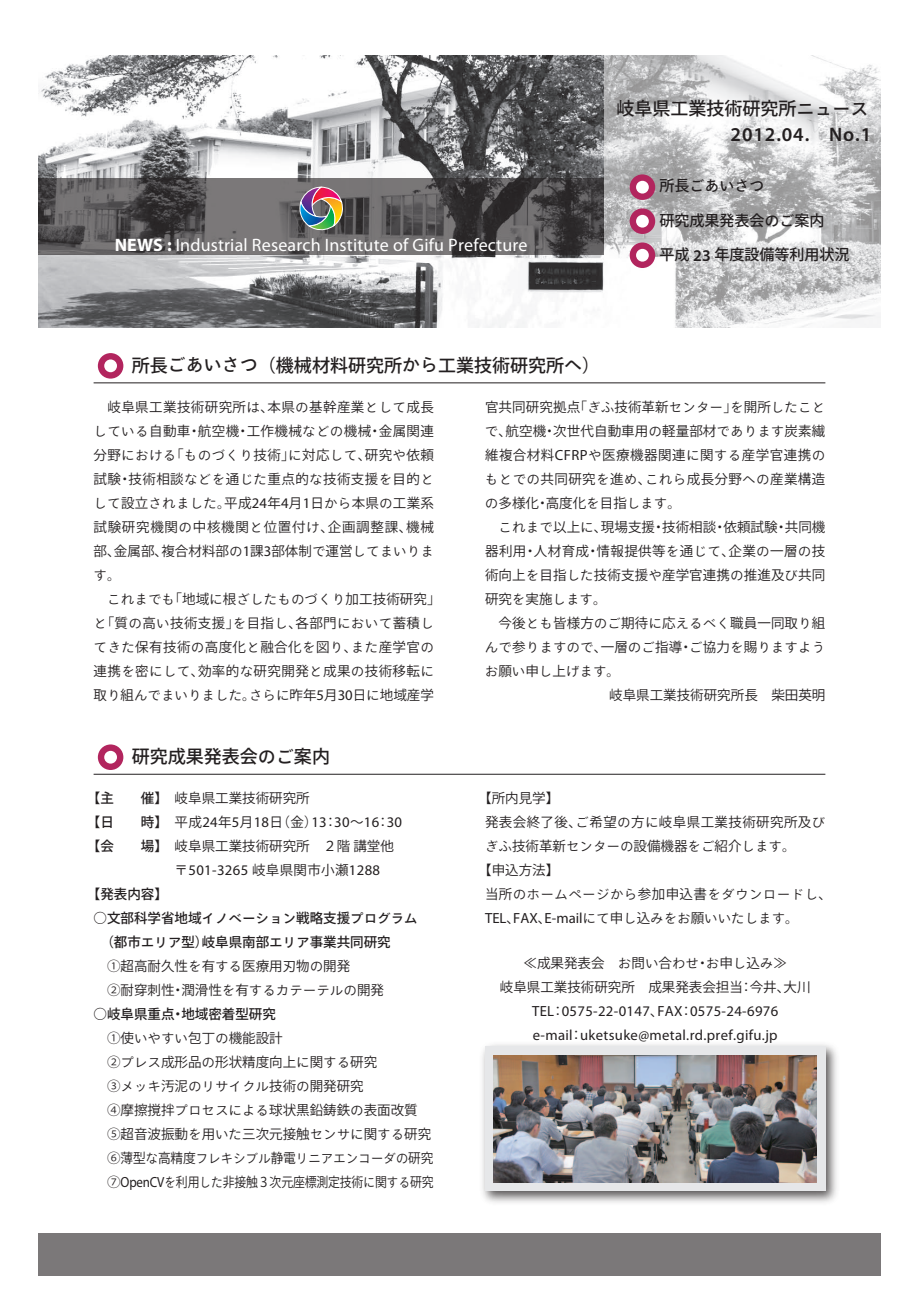
<style>
.page{position:relative;width:919px;height:1289px;background:#fff}
.page>*{position:absolute;margin:0;border:0;box-sizing:border-box;transform-origin:0 0}
.t1{font:600 19.65px "Myriad Pro";letter-spacing:.045em;color:#231f20}
.t2{font:500 18px "Koz Go Pr 6 N";color:#231f20}
.t3{font:18px "Myriad Pro";letter-spacing:.01em;color:#fff}
.t4{font:500 15px "Koz Go Pr 6 N";color:#231f20}
.t5{font:14.7px/24px "Myriad Pro";letter-spacing:.025em;color:#231f20}
.t6{font:14.7px "Myriad Pro";color:#231f20}
.t7{font:500 14.4px "Ryo Gothic Plus N";letter-spacing:.04em;color:#231f20}
.t8{font:13.5px/24px "Koz Go Pr 6 N";letter-spacing:.01em;color:#231f20;text-align:justify}
.t9{font:500 13.5px "Koz Go Pr 6 N";color:#231f20}
.t10{font:13.5px/24px "Koz Go Pr 6 N";letter-spacing:.03em;color:#231f20}
.t11{font:13.5px "Koz Go Pr 6 N";letter-spacing:-.015em;color:#231f20}
.t12{font:12.9px/24px "Ryo Gothic Plus N";letter-spacing:.04em;color:#231f20}
.t13{font:12.9px "Ryo Gothic Plus N";letter-spacing:.04em;color:#231f20;scale:.94 1}
.t14{font:12.9px "Ryo Gothic Plus N";letter-spacing:.07em;color:#231f20}
.s1{font-weight:700}
.s2{font-family:"Ryo Gothic Plus N";font-size:17.25px}
.s3{font-family:"Koz Go Pr 6 N";font-size:15px}
.s4{font-family:"Ryo Gothic Plus N";font-size:14.4px}
.s5{font-family:"Myriad Pro";font-weight:600;font-size:16.35px}
.s6{font-family:"Ryo Gothic Plus N";font-size:12.9px}
.s7{font-family:"Myriad Pro";font-size:14.7px}
.s8{font-family:"Koz Go Pr 6 N";font-size:13.5px}
.s9{font-weight:500}
.s10{font-family:"Koz Go Pr 6 N";font-weight:500;font-size:13.5px}
</style>
<div class="page">
<img style="left:38px;top:55px;width:566px;height:272px">
<svg style="left:604px;top:55px;width:276px;height:272px"></svg>
<svg style="left:629px;top:174px;width:26px;height:26px"></svg>
<div style="left:636px;top:181px;width:12px;height:12px;background:#fff;border-radius:50%"></div>
<svg style="left:629px;top:208px;width:26px;height:26px"></svg>
<div style="left:636px;top:215px;width:12px;height:12px;background:#fff;border-radius:50%"></div>
<svg style="left:629px;top:242px;width:26px;height:26px"></svg>
<div style="left:636px;top:249px;width:12px;height:12px;background:#fff;border-radius:50%"></div>
<svg style="left:38px;top:179px;width:566px;height:76px;background:#5a5859"></svg>
<svg style="left:299px;top:186px;width:45px;height:46px;background:#867b78"></svg>
<hr style="left:94px;top:382px;width:731px;height:1px;background:#231f20">
<div style="left:98px;top:353px;width:25px;height:25px;background:#b2255e;border-radius:50%"></div>
<div style="left:104px;top:359px;width:13px;height:13px;background:#fff;border-radius:50%"></div>
<hr style="left:94px;top:773px;width:731px;height:1px;background:#231f20">
<div style="left:98px;top:744px;width:25px;height:26px;background:#b2255e;border-radius:50%"></div>
<div style="left:104px;top:750px;width:13px;height:13px;background:#fff;border-radius:50%"></div>
<div style="left:38px;top:1233px;width:842px;height:43px;background:#7b7879"></div>
<img style="left:482px;top:1044px;width:355px;height:159px">
<div style="left:485px;top:1046px;width:340px;height:145px;background:#e6e7e9"></div>
<img style="left:493px;top:1055px;width:323px;height:127px">
<h2 class="t3" style="left:115px;top:234px;width:414px"><span class="s1">NEWS :</span> Industrial Research Institute of Gifu Prefecture</h2>
<h2 class="t2" style="left:616px;top:98px;width:253px">岐阜県工業技術研究所<span class="s2">ニュース</span></h2>
<h1 class="t1" style="left:730px;top:121px;width:142px">2012.04. No.1</h1>
<p class="t7" style="left:659px;top:177px;width:106px"><span class="s3">所長</span>ごあいさつ</p>
<p class="t4" style="left:659px;top:212px;width:166px">研究成果発表会<span class="s4">のご</span>案内</p>
<p class="t4" style="left:659px;top:246px;width:192px">平成 <span class="s5">23</span> 年度設備等利用状況</p>
<h2 class="t2" style="left:132px;top:355px;width:470px">所長<span class="s2">ごあいさつ</span>（機械材料研究所<span class="s2">から</span>工業技術研究所<span class="s2">へ</span>）</h2>
<p class="t8" style="left:94px;top:395px;width:342px;text-indent:14px">岐阜県工業技術研究所<span class="s6">は</span>、本県<span class="s6">の</span>基幹産業<span class="s6">として</span>成長<span class="s6">している</span>自動車・航空機・工作機械<span class="s6">などの</span>機械・金属関連分野<span class="s6">における</span>「<span class="s6">ものづくり</span>技術」<span class="s6">に</span>対応<span class="s6">して</span>、研究<span class="s6">や</span>依頼試験・技術相談<span class="s6">などを</span>通<span class="s6">じた</span>重点的<span class="s6">な</span>技術支援<span class="s6">を</span>目的<span class="s6">として</span>設立<span class="s6">されました</span>。平成<span class="s7">24</span>年<span class="s7">4</span>月<span class="s7">1</span>日<span class="s6">から</span>本県<span class="s6">の</span>工業系試験研究機関<span class="s6">の</span>中核機関<span class="s6">と</span>位置付<span class="s6">け</span>、企画調整課、機械部、金属部、複合材料部<span class="s6">の</span><span class="s7">1</span>課<span class="s7">3</span>部体制<span class="s6">で</span>運営<span class="s6">してまいりま</span></p>
<p class="t12" style="left:107px;top:563px;width:335px;text-indent:-14px">す<span class="s8">。<br></span>これまでも<span class="s8">「地域</span>に<span class="s8">根</span>ざしたものづくり<span class="s8">加工技術研究」</span></p>
<p class="t8" style="left:94px;top:611px;width:341px"><span class="s6">と</span>「質<span class="s6">の</span>高<span class="s6">い</span>技術支援」<span class="s6">を</span>目指<span class="s6">し</span>、各部門<span class="s6">において</span>蓄積<span class="s6">してきた</span>保有技術<span class="s6">の</span>高度化<span class="s6">と</span>融合化<span class="s6">を</span>図<span class="s6">り</span>、<span class="s6">また</span>産学官<span class="s6">の</span>連携<span class="s6">を</span>密<span class="s6">にして</span>、効率的<span class="s6">な</span>研究開発<span class="s6">と</span>成果<span class="s6">の</span>技術移転<span class="s6">に</span></p>
<p class="t12" style="left:94px;top:683px;width:342px"><span class="s8">取</span>り<span class="s8">組</span>んでまいりました<span class="s8">。</span>さらに<span class="s8">昨年</span><span class="s7">5</span><span class="s8">月</span><span class="s7">30</span><span class="s8">日</span>に<span class="s8">地域産学</span></p>
<h2 class="t2" style="left:132px;top:746px;width:199px">研究成果発表会<span class="s2">のご</span>案内</h2>
<p class="t9" style="left:87px;top:790px;width:28px">【主</p>
<p class="t8" style="left:141px;top:786px;width:170px"><span class="s9">催】</span>岐阜県工業技術研究所</p>
<p class="t9" style="left:87px;top:814px;width:28px">【日</p>
<p class="t5" style="left:141px;top:810px;width:263px"><span class="s10">時】</span><span class="s8">平成</span>24<span class="s8">年</span>5<span class="s8">月</span>18<span class="s8">日（金）</span>13<span class="s8">：</span>30<span class="s8">～</span>16<span class="s8">：</span>30</p>
<p class="t9" style="left:87px;top:838px;width:28px">【会</p>
<p class="t8" style="left:141px;top:834px;width:254px"><span class="s9">場】</span>岐阜県工業技術研究所 ２階講堂他</p>
<p class="t5" style="left:175px;top:858px;width:207px"><span class="s8">〒</span>501-3265 <span class="s8">岐阜県関市小瀬</span>1288</p>
<p class="t9" style="left:87px;top:886px;width:82px">【発表内容】</p>
<p class="t9" style="left:94px;top:910px;width:325px">○文部科学省地域<span class="s6">イノベーション</span>戦略支援<span class="s6">プログラム</span></p>
<p class="t9" style="left:100px;top:934px;width:292px">（都市<span class="s6">エリア</span>型）岐阜県南部<span class="s6">エリア</span>事業共同研究</p>
<p class="t8" style="left:107px;top:954px;width:244px">①超高耐久性<span class="s6">を</span>有<span class="s6">する</span>医療用刃物<span class="s6">の</span>開発</p>
<p class="t8" style="left:107px;top:978px;width:278px">②耐穿刺性・潤滑性<span class="s6">を</span>有<span class="s6">するカテーテルの</span>開発</p>
<p class="t8" style="left:107px;top:1002px;width:271px;text-align:left;text-indent:-14px"><span class="s9">○岐阜県重点・地域密着型研究<br></span>①使<span class="s6">いやすい</span>包丁<span class="s6">の</span>機能設計<br>②<span class="s6">プレス</span>成形品<span class="s6">の</span>形状精度向上<span class="s6">に</span>関<span class="s6">する</span>研究</p>
<p class="t12" style="left:107px;top:1074px;width:258px"><span class="s8">③</span>メッキ<span class="s8">汚泥</span>のリサイクル<span class="s8">技術</span>の<span class="s8">開発研究</span></p>
<p class="t8" style="left:107px;top:1098px;width:325px">④摩擦撹拌<span class="s6">プロセスによる</span>球状黒鉛鋳鉄<span class="s6">の</span>表面改質<br>⑤超音波振動<span class="s6">を</span>用<span class="s6">いた</span>三次元接触<span class="s6">センサに</span>関<span class="s6">する</span>研究</p>
<p class="t13" style="left:107px;top:1150px;width:349px"><span class="s8">⑥薄型</span>な<span class="s8">高精度</span>フレキシブル<span class="s8">静電</span>リニアエンコーダの<span class="s8">研究</span></p>
<p class="t11" style="left:107px;top:1174px;width:328px">⑦<span class="s7">OpenCV</span><span class="s6">を</span>利用<span class="s6">した</span>非接触３次元座標測定技術<span class="s6">に</span>関<span class="s6">する</span>研究</p>
<p class="t8" style="left:485px;top:395px;width:342px">官共同研究拠点｢<span class="s6">ぎふ</span>技術革新<span class="s6">センター</span>｣<span class="s6">を</span>開所<span class="s6">したことで</span>、航空機・次世代自動車用<span class="s6">の</span>軽量部材<span class="s6">であります</span>炭素繊維複合材料<span class="s7">CFRP</span><span class="s6">や</span>医療機器関連<span class="s6">に</span>関<span class="s6">する</span>産学官連携<span class="s6">のもとでの</span>共同研究<span class="s6">を</span>進<span class="s6">め</span>、<span class="s6">これら</span>成長分野<span class="s6">への</span>産業構造<span class="s6">の</span>多様化・高度化<span class="s6">を</span>目指<span class="s6">します</span>。</p>
<p class="t8" style="left:485px;top:515px;width:342px;text-indent:14px"><span class="s6">これまで</span>以上<span class="s6">に</span>、現場支援・技術相談・依頼試験・共同機器利用・人材育成・情報提供等<span class="s6">を</span>通<span class="s6">じて</span>、企業<span class="s6">の</span>一層<span class="s6">の</span>技術向上<span class="s6">を</span>目指<span class="s6">した</span>技術支援<span class="s6">や</span>産学官連携<span class="s6">の</span>推進及<span class="s6">び</span>共同研究<span class="s6">を</span>実施<span class="s6">します</span>。</p>
<p class="t8" style="left:498px;top:611px;width:328px">今後<span class="s6">とも</span>皆様方<span class="s6">のご</span>期待<span class="s6">に</span>応<span class="s6">えるべく</span>職員一同取<span class="s6">り</span>組</p>
<p class="t12" style="left:485px;top:635px;width:341px">んで<span class="s8">参</span>りますので<span class="s8">、一層</span>のご<span class="s8">指導・</span>ご<span class="s8">協力</span>を<span class="s8">賜</span>りますようお<span class="s8">願</span>い<span class="s8">申</span>し<span class="s8">上</span>げます<span class="s8">。</span></p>
<p class="t8" style="left:609px;top:683px;width:217px">岐阜県工業技術研究所長 柴田英明</p>
<p class="t10" style="left:485px;top:786px;width:341px;text-indent:-7px">【所内見学】<br>発表会終了後、<span class="s6">ご</span>希望<span class="s6">の</span>方<span class="s6">に</span>岐阜県工業技術研究所及<span class="s6">び</span></p>
<p class="t12" style="left:485px;top:834px;width:312px">ぎふ<span class="s8">技術革新</span>センターの<span class="s8">設備機器</span>をご<span class="s8">紹介</span>します<span class="s8">。</span></p>
<p class="t8" style="left:478px;top:858px;width:82px">【申込方法】</p>
<p class="t14" style="left:485px;top:886px;width:348px"><span class="s8">当所</span>のホームページから<span class="s8">参加申込書</span>をダウンロードし<span class="s8">、</span></p>
<p class="t6" style="left:485px;top:909px;width:315px">TEL<span class="s8">、</span>FAX<span class="s8">、</span>E-mail<span class="s6">にて</span><span class="s8">申</span><span class="s6">し</span><span class="s8">込</span><span class="s6">みをお</span><span class="s8">願</span><span class="s6">いいたします</span><span class="s8">。</span></p>
<p class="t8" style="left:500px;top:951px;width:312px;text-align:center">≪成果発表会 <span class="s6">お</span>問<span class="s6">い</span>合<span class="s6">わせ</span>・<span class="s6">お</span>申<span class="s6">し</span>込<span class="s6">み</span>≫<br>岐阜県工業技術研究所 成果発表会担当：今井、大川</p>
<p class="t5" style="left:532px;top:999px;width:248px">TEL<span class="s8">：</span>0575-22-0147<span class="s8">、</span>FAX<span class="s8">：</span>0575-24-6976 e-mail<span class="s8">：</span>uketsuke@metal.rd.pref.gifu.jp</p>
</div>
